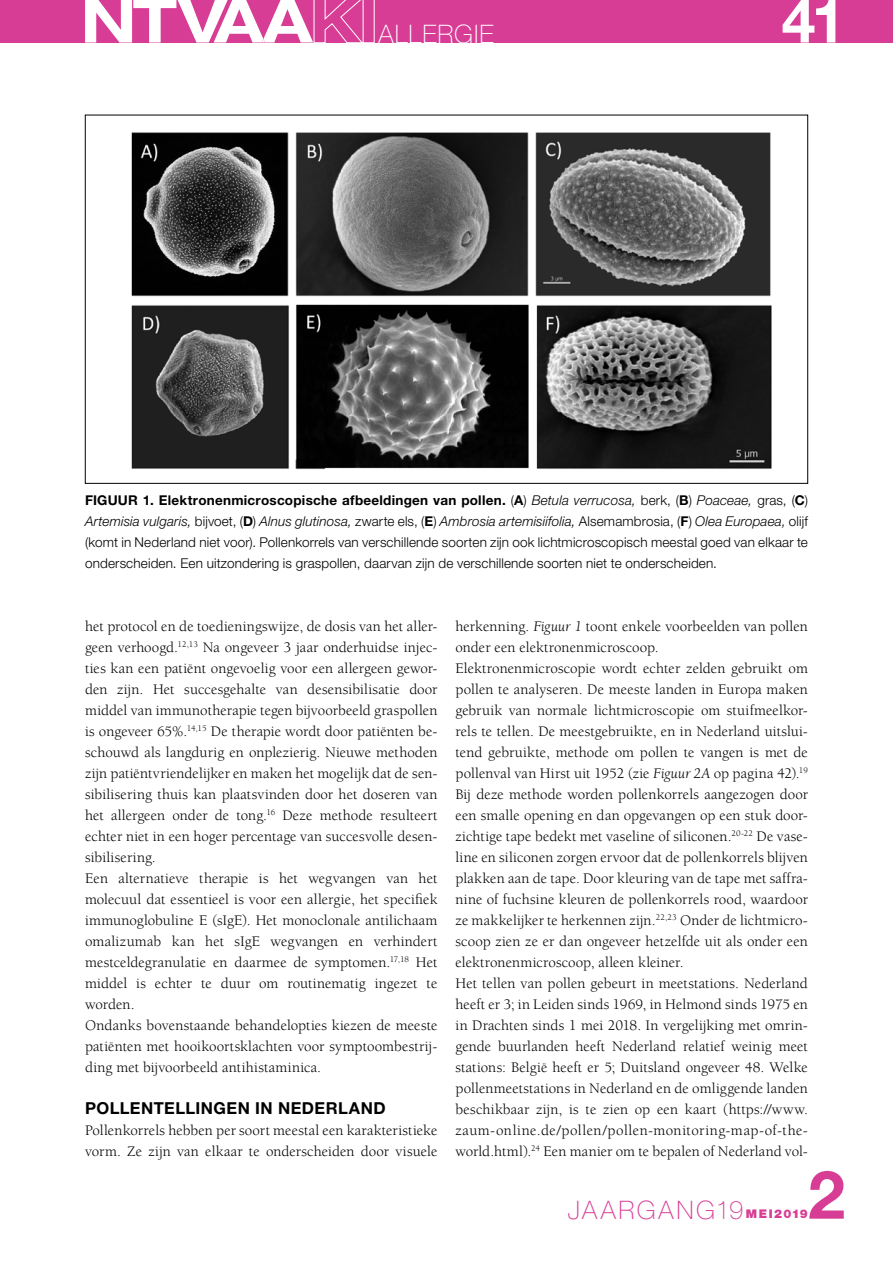
<style>
.page{position:relative;width:893px;height:1263px;background:#fff}
.page>*{position:absolute;margin:0;border:0;box-sizing:border-box;transform-origin:0 0}
.t1{font:700 66.9px "Helvetica Neue";color:#d83d96}
.t2{font:700 60.75px "Helvetica Neue";color:#fff}
.t3{font:100 25.5px "Helvetica Neue";letter-spacing:.1em;color:#d83d96}
.t4{font:100 25.5px "Helvetica Neue";letter-spacing:.04em;color:#fff}
.t5{font:700 16.5px "Helvetica Neue LT Std";letter-spacing:.025em;color:#000}
.t6{font:15px/21px "Berkeley Std";letter-spacing:.005em;color:#000}
.t7{font:300 13.5px/21px "Helvetica Neue LT Std";letter-spacing:.01em;color:#000;text-align:justify}
.s1{font-weight:700}
.s2{font-style:italic}
.s3{font-weight:900;font-size:12px}
</style>
<div class="page">
<div style="left:0;top:0;width:893px;height:43px;background:#d83d96"></div>
<svg style="left:85px;top:0;width:290px;height:43px"></svg>
<img style="left:131px;top:132px;width:641px;height:338px">
<h3 class="t4" style="left:378px;top:19px;width:117px">ALLERGIE</h3>
<h2 class="t2" style="left:782px;top:-17px;width:65px">41</h2>
<p class="t7" style="left:85px;top:489px;width:724px"><span class="s1">FIGUUR 1. Elektronenmicroscopische afbeeldingen van pollen.</span> (<span class="s1">A</span>) <span class="s2">Betula verrucosa,</span> berk, (<span class="s1">B</span>) <span class="s2">Poaceae,</span> gras, (<span class="s1">C</span>)<br><span class="s2">Artemisia vulgaris,</span> bijvoet, (<span class="s1">D</span>) <span class="s2">Alnus glutinosa,</span> zwarte els, (<span class="s1">E</span>) <span class="s2">Ambrosia artemisiifolia,</span> Alsemambrosia, (<span class="s1">F</span>) <span class="s2">Olea Europaea,</span> olijf (komt in Nederland niet voor). Pollenkorrels van verschillende soorten zijn ook lichtmicroscopisch meestal goed van elkaar te onderscheiden. Een uitzondering is graspollen, daarvan zijn de verschillende soorten niet te onderscheiden.</p>
<p class="t6" style="left:85px;top:616px;width:354px">het protocol en de toedieningswijze, de dosis van het aller&shy;geen verhoogd.<sup>12,13</sup> Na ongeveer 3 jaar onderhuidse injec&shy;ties kan een patiënt ongevoelig voor een allergeen gewor&shy;den zijn. Het succesgehalte van desensibilisatie door middel van immunotherapie tegen bijvoorbeeld graspollen is ongeveer 65%.<sup>14,15</sup> De therapie wordt door patiënten be&shy;schouwd als langdurig en onplezierig. Nieuwe methoden zijn patiëntvriendelijker en maken het mogelijk dat de sen&shy;sibilisering thuis kan plaatsvinden door het doseren van het allergeen onder de tong.<sup>16</sup> Deze methode resulteert echter niet in een hoger percentage van succesvolle desen&shy;sibilisering.<br>Een alternatieve therapie is het wegvangen van het molecuul dat essentieel is voor een allergie, het specifiek immunoglobuline E (sIgE). Het monoclonale antilichaam omalizumab kan het sIgE wegvangen en verhindert mestceldegranulatie en daarmee de symptomen.<sup>17,18</sup> Het middel is echter te duur om routinematig ingezet te worden.<br>Ondanks bovenstaande behandelopties kiezen de meeste patiënten met hooikoortsklachten voor symptoombestrij&shy;ding met bijvoorbeeld antihistaminica.</p>
<p class="t5" style="left:85px;top:1097px;width:302px">POLLENTELLINGEN IN NEDERLAND</p>
<p class="t6" style="left:85px;top:1120px;width:354px">Pollenkorrels hebben per soort meestal een karakteristieke vorm. Ze zijn van elkaar te onderscheiden door visuele</p>
<p class="t6" style="left:455px;top:616px;width:354px">herkenning. <span class="s2">Figuur 1</span> toont enkele voorbeelden van pollen onder een elektronenmicroscoop.<br>Elektronenmicroscopie wordt echter zelden gebruikt om pollen te analyseren. De meeste landen in Europa maken gebruik van normale lichtmicroscopie om stuifmeelkor&shy;rels te tellen. De meestgebruikte, en in Nederland uitslui&shy;tend gebruikte, methode om pollen te vangen is met de pollenval van Hirst uit 1952 (zie <span class="s2">Figuur 2A</span> op pagina 42).<sup>19<br></sup>Bij deze methode worden pollenkorrels aangezogen door een smalle opening en dan opgevangen op een stuk door&shy;zichtige tape bedekt met vaseline of siliconen.<sup>20-22</sup> De vase&shy;line en siliconen zorgen ervoor dat de pollenkorrels blijven plakken aan de tape. Door kleuring van de tape met saffra&shy;nine of fuchsine kleuren de pollenkorrels rood, waardoor ze makkelijker te herkennen zijn.<sup>22,23</sup> Onder de lichtmicro&shy;scoop zien ze er dan ongeveer hetzelfde uit als onder een elektronenmicroscoop, alleen kleiner.<br>Het tellen van pollen gebeurt in meetstations. Nederland heeft er 3; in Leiden sinds 1969, in Helmond sinds 1975 en in Drachten sinds 1 mei 2018. In vergelijking met omrin&shy;gende buurlanden heeft Nederland relatief weinig meet stations: België heeft er 5; Duitsland ongeveer 48. Welke pollenmeetstations in Nederland en de omliggende landen beschikbaar zijn, is te zien op een kaart (https://www. zaum-online.de/pollen/pollen-monitoring-map-of-the&shy;world.html).<sup>24</sup> Een manier om te bepalen of Nederland vol-</p>
<h1 class="t1" style="left:808px;top:1153px;width:39px">2</h1>
<h3 class="t3" style="left:568px;top:1195px;width:242px">JAARGANG19<span class="s3">MEI2019</span></h3>
</div>
